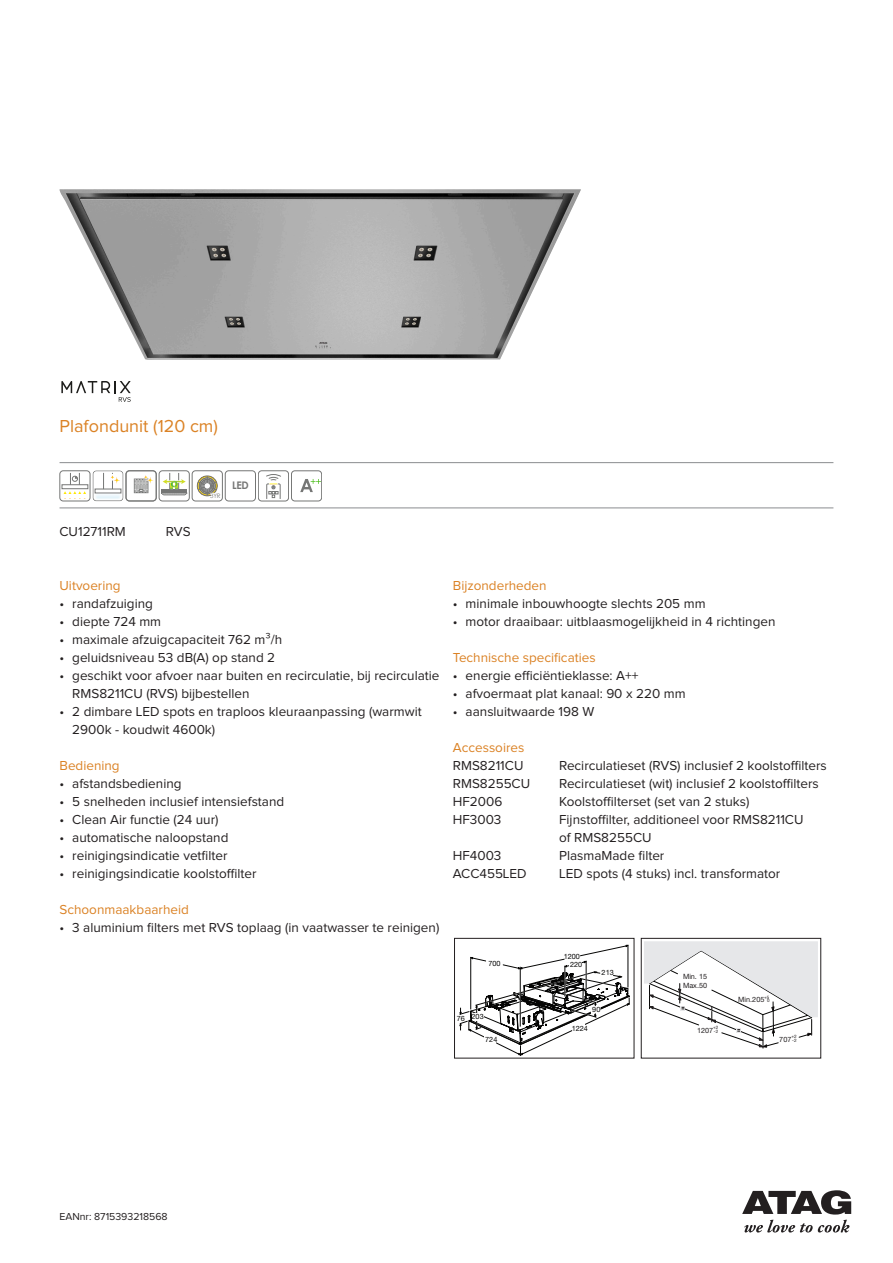
<style>
.page{position:relative;width:893px;height:1263px;background:#fff}
.page>*{position:absolute;margin:0;border:0;box-sizing:border-box;transform-origin:0 0}
.t1{font:18px "Proxima Nova";color:#db8225}
.t2{font:13.5px/18px "Proxima Nova";color:#231f20}
.t3{font:13.5px "Proxima Nova";color:#db8225}
.t4{font:10.5px "Proxima Nova";color:#231f20}
.t5{font:700 10.5px "Century Gothic";color:#757675}
.t6{font:7.2px/9.3px "Helvetica Neue";color:#231f20}
.t7{font:7.2px "Helvetica Neue";color:#050504}
.t8{font:6.15px "Century Gothic";color:#757675}
.t9{font:4.5px/3.8px "Helvetica Neue";color:#231f20}
</style>
<div class="page">
<hr style="left:60px;top:462px;width:773px;height:1px;background:#8a8c8f">
<hr style="left:60px;top:508px;width:773px;height:1px;background:#8a8c8f">
<svg style="left:744px;top:1220px;width:105px;height:12px"></svg>
<svg style="left:742px;top:1190px;width:109px;height:24px"></svg>
<img style="left:59px;top:189px;width:522px;height:171px">
<div style="left:60px;top:470px;width:30px;height:31px;border:1px solid #757675;border-radius:3px"></div>
<div style="left:62px;top:484px;width:26px;height:5px;border:1px solid #757675"></div>
<svg style="left:63px;top:491px;width:23px;height:8px"></svg>
<svg style="left:70px;top:473px;width:10px;height:12px"></svg>
<img style="left:93px;top:470px;width:30px;height:31px">
<div style="left:126px;top:470px;width:30px;height:31px;border:1px solid #757675;border-radius:3px"></div>
<div style="left:134px;top:479px;width:14px;height:14px;border:1px solid #757675"></div>
<div style="left:159px;top:470px;width:31px;height:31px;border:1px solid #757675;border-radius:3px"></div>
<svg style="left:135px;top:473px;width:53px;height:22px"></svg>
<div style="left:197px;top:475px;width:21px;height:21px;border:1px solid #757675;border-radius:50%"></div>
<div style="left:192px;top:470px;width:31px;height:31px;border:1px solid #757675;border-radius:3px"></div>
<svg style="left:197px;top:476px;width:25px;height:23px"></svg>
<div style="left:225px;top:470px;width:31px;height:31px;border:1px solid #757675;border-radius:3px"></div>
<div style="left:258px;top:470px;width:31px;height:31px;border:1px solid #757675;border-radius:3px"></div>
<svg style="left:261px;top:474px;width:25px;height:26px"></svg>
<div style="left:291px;top:470px;width:31px;height:31px;border:1px solid #757675;border-radius:3px"></div>
<svg style="left:300px;top:479px;width:21px;height:13px"></svg>
<svg style="left:459px;top:944px;width:171px;height:112px"></svg>
<div style="left:641px;top:938px;width:180px;height:120px;border:1px solid #231f20"></div>
<div style="left:454px;top:938px;width:180px;height:120px;border:1px solid #231f20"></div>
<svg style="left:644px;top:941px;width:174px;height:107px"></svg>
<svg style="left:61px;top:381px;width:70px;height:21px"></svg>
<h1 class="t1" style="left:60px;top:418px;width:160px">Plafondunit (120 cm)</h1>
<p class="t2" style="left:60px;top:523px;width:68px">CU12711RM</p>
<p class="t2" style="left:166px;top:523px;width:26px">RVS</p>
<p class="t8" style="left:210px;top:491px;width:12px">3YR</p>
<p class="t5" style="left:232px;top:477px;width:18px">LED</p>
<p class="t3" style="left:60px;top:579px;width:63px">Uitvoering</p>
<p class="t2" style="left:60px;top:595px;width:95px">• randafzuiging</p>
<p class="t2" style="left:60px;top:613px;width:103px">• diepte 724 mm</p>
<p class="t2" style="left:60px;top:631px;width:224px">• maximale afzuigcapaciteit 762 m³/h</p>
<p class="t2" style="left:60px;top:649px;width:217px">• geluidsniveau 53 dB(A) op stand 2</p>
<p class="t2" style="left:72px;top:667px;width:369px;text-indent:-13px">• geschikt voor afvoer naar buiten en recirculatie, bij recirculatie<br>RMS8211CU (RVS) bijbestellen</p>
<p class="t2" style="left:72px;top:703px;width:351px;text-indent:-13px">• 2 dimbare LED spots en traploos kleuraanpassing (warmwit<br>2900k - koudwit 4600k)</p>
<p class="t3" style="left:60px;top:759px;width:62px">Bediening</p>
<p class="t2" style="left:60px;top:775px;width:124px">• afstandsbediening</p>
<p class="t2" style="left:60px;top:793px;width:226px">• 5 snelheden inclusief intensiefstand</p>
<p class="t2" style="left:60px;top:811px;width:160px">• Clean Air functie (24 uur)</p>
<p class="t2" style="left:60px;top:829px;width:170px">• automatische naloopstand</p>
<p class="t2" style="left:60px;top:847px;width:169px">• reinigingsindicatie vetfilter</p>
<p class="t2" style="left:60px;top:865px;width:198px">• reinigingsindicatie koolstoffilter</p>
<p class="t3" style="left:60px;top:903px;width:131px">Schoonmaakbaarheid</p>
<p class="t2" style="left:60px;top:919px;width:381px">• 3 aluminium filters met RVS toplaag (in vaatwasser te reinigen)</p>
<p class="t3" style="left:453px;top:579px;width:95px">Bijzonderheden</p>
<p class="t2" style="left:453px;top:595px;width:254px">• minimale inbouwhoogte slechts 205 mm</p>
<p class="t2" style="left:453px;top:613px;width:324px">• motor draaibaar: uitblaasmogelijkheid in 4 richtingen</p>
<p class="t3" style="left:453px;top:651px;width:144px">Technische specificaties</p>
<p class="t2" style="left:453px;top:667px;width:187px">• energie efficiëntieklasse: A++</p>
<p class="t2" style="left:453px;top:685px;width:234px">• afvoermaat plat kanaal: 90 x 220 mm</p>
<p class="t2" style="left:453px;top:703px;width:143px">• aansluitwaarde 198 W</p>
<p class="t3" style="left:453px;top:741px;width:73px">Accessoires</p>
<p class="t2" style="left:453px;top:757px;width:72px">RMS8211CU</p>
<p class="t2" style="left:559px;top:757px;width:269px">Recirculatieset (RVS) inclusief 2 koolstoffilters</p>
<p class="t2" style="left:453px;top:775px;width:79px">RMS8255CU</p>
<p class="t2" style="left:559px;top:775px;width:261px">Recirculatieset (wit) inclusief 2 koolstoffilters</p>
<p class="t2" style="left:453px;top:793px;width:51px">HF2006</p>
<p class="t2" style="left:559px;top:793px;width:192px">Koolstoffilterset (set van 2 stuks)</p>
<p class="t2" style="left:453px;top:811px;width:50px">HF3003</p>
<p class="t2" style="left:559px;top:811px;width:246px">Fijnstoffilter, additioneel voor RMS8211CU of RMS8255CU</p>
<p class="t2" style="left:453px;top:847px;width:50px">HF4003</p>
<p class="t2" style="left:559px;top:847px;width:107px">PlasmaMade filter</p>
<p class="t2" style="left:453px;top:865px;width:75px">ACC455LED</p>
<p class="t2" style="left:559px;top:865px;width:223px">LED spots (4 stuks) incl. transformator</p>
<p class="t7" style="left:488px;top:959px;width:14px">700</p>
<p class="t7" style="left:457px;top:1012px;width:29px">76 203</p>
<p class="t7" style="left:485px;top:1035px;width:14px">724</p>
<p class="t7" style="left:564px;top:952px;width:18px">1200</p>
<p class="t7" style="left:570px;top:960px;width:14px">220</p>
<p class="t7" style="left:602px;top:968px;width:14px">213</p>
<p class="t7" style="left:592px;top:1005px;width:10px">90</p>
<p class="t7" style="left:572px;top:1024px;width:18px">1224</p>
<p class="t6" style="left:683px;top:972px;width:26px">Min. 15<br>Max.50</p>
<p class="t6" style="left:697px;top:1025px;width:18px">1207</p>
<p class="t9" style="left:713px;top:1025px;width:7px">+2 -2</p>
<p class="t6" style="left:738px;top:994px;width:33px">Min.205 <sup>+5</sup></p>
<p class="t9" style="left:767px;top:998px;width:4px">0</p>
<p class="t6" style="left:779px;top:1035px;width:14px">707</p>
<p class="t9" style="left:791px;top:1035px;width:7px">+2 -2</p>
<p class="t4" style="left:60px;top:1212px;width:110px">EANnr: 8715393218568</p>
</div>
